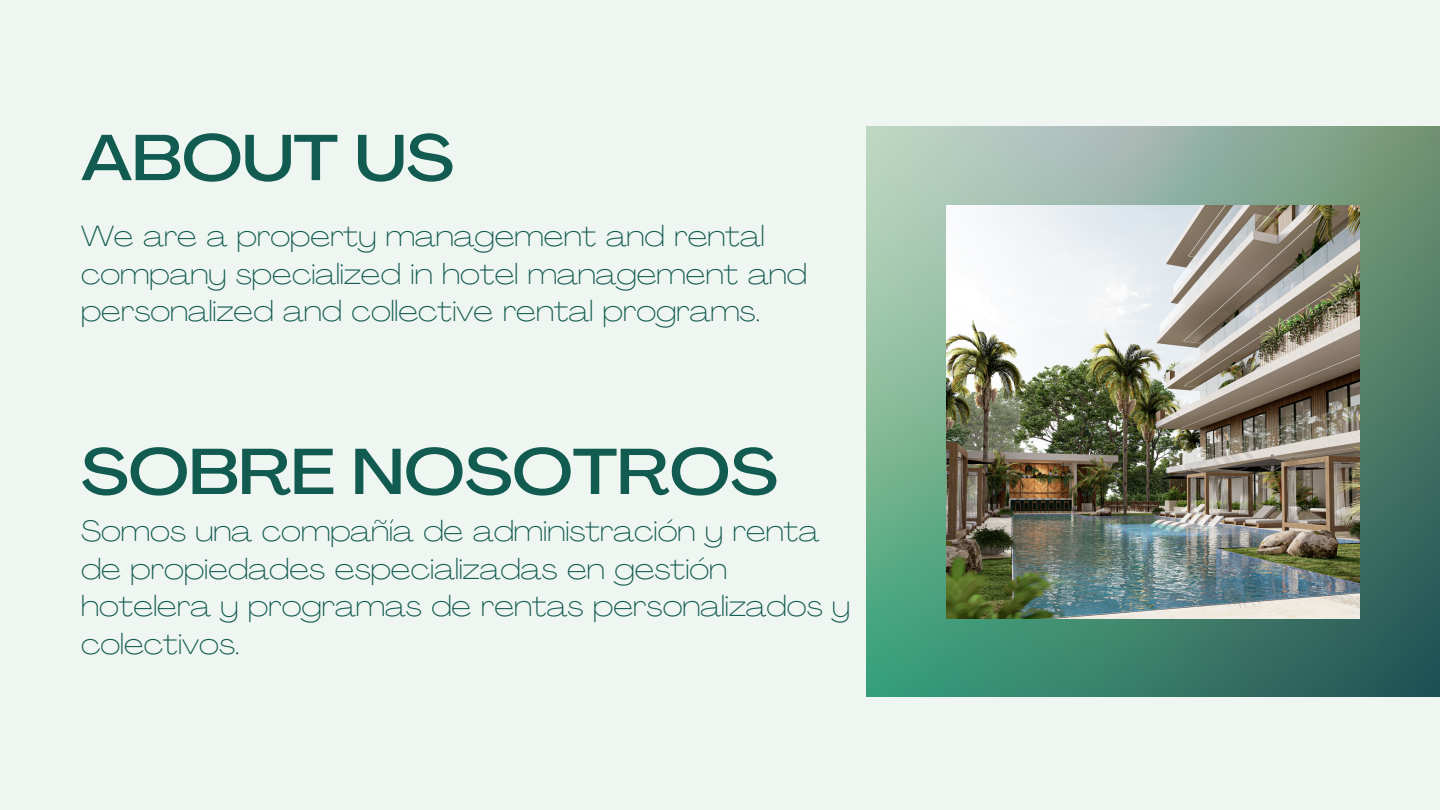
<style>
.page{position:relative;width:1440px;height:810px;background:#eff6f2}
.page>*{position:absolute;margin:0;border:0;box-sizing:border-box;transform-origin:0 0}
.t1{font:500 expanded 63.9px "Agrandir";color:#125b50}
.t2{font:500 expanded 63.8px "Agrandir";color:#125b50}
.t3{font:100 expanded 29px/37.5px "Agrandir";color:#125b50}
</style>
<div class="page">
<img style="left:866px;top:126px;width:574px;height:570px">
<img style="left:946px;top:205px;width:414px;height:413px">
<h1 class="t1" style="left:81px;top:132px;width:374px">ABOUT US</h1>
<p class="t3" style="left:81px;top:220px;width:727px">We are a property management and rental company specialized in hotel management and personalized and collective rental programs.</p>
<h2 class="t2" style="left:81px;top:446px;width:698px">SOBRE NOSOTROS</h2>
<p class="t3" style="left:81px;top:515px;width:771px">Somos una compañía de administración y renta de propiedades especializadas en gestión hotelera y programas de rentas personalizados y colectivos.</p>
</div>
